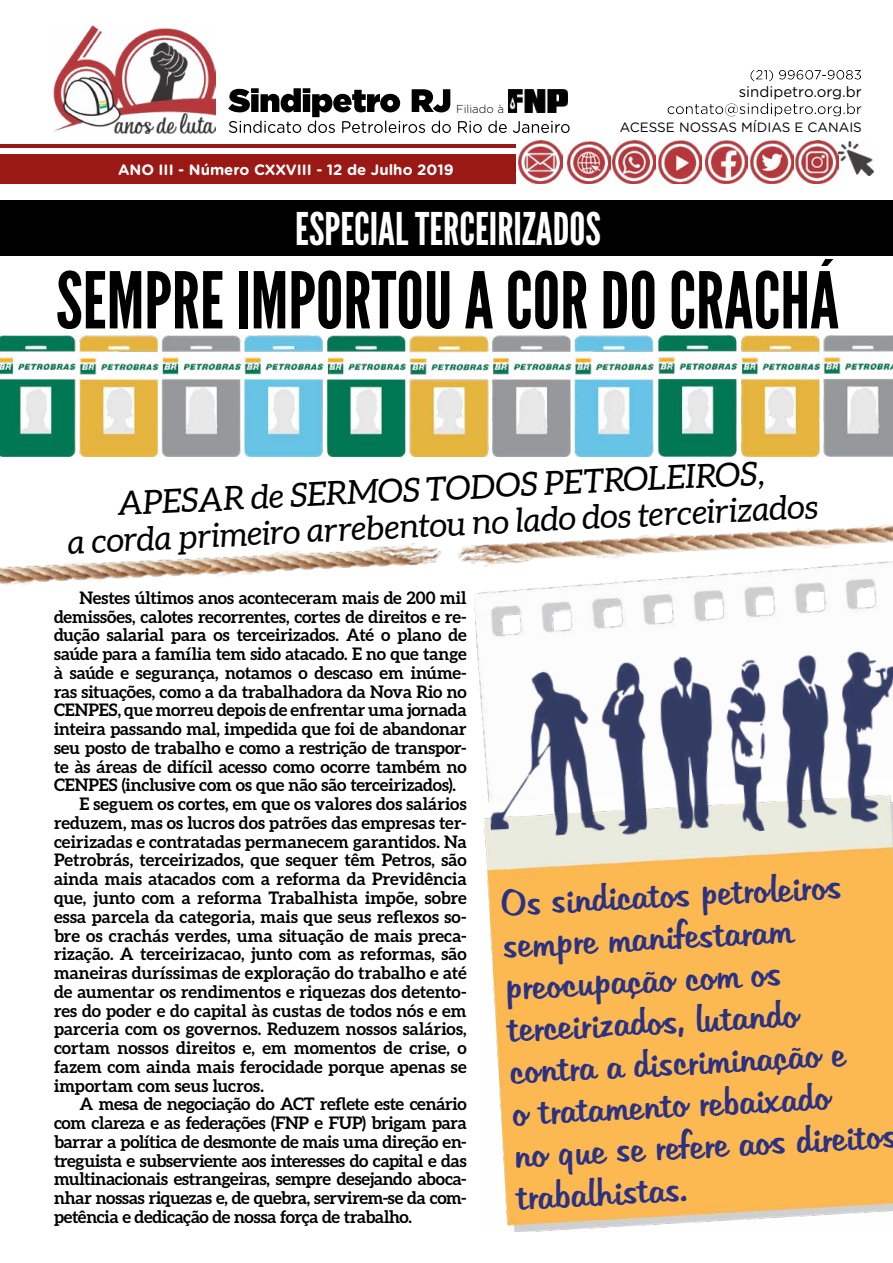
<style>
.page{position:relative;width:893px;height:1263px;background:#fff}
.page>*{position:absolute;margin:0;border:0;box-sizing:border-box;transform-origin:0 0}
.t1{font:78px "League Gothic";color:#000}
.t2{font:45px "League Gothic";color:#fff}
.t3{font:36px/42px "Martina";color:#2b3183}
.t4{font:italic 33px/36px "Aleo";color:#000;text-align:center}
.t5{font:700 17.25px "Aleo";letter-spacing:-.005em;color:#000}
.t6{font:700 15px "Gotham Rounded";color:#fff}
.t7{font:15px "Gotham Rounded";color:#000}
.t8{font:13.5px "Gotham Rounded";color:#000}
.t9{font:300 11.55px "Gotham Rounded";color:#000}
</style>
<div class="page">
<div style="left:0;top:200px;width:893px;height:55px;background:#000"></div>
<div style="left:0;top:154px;width:515px;height:30px;background:#9b1914"></div>
<hr style="left:0;top:144px;width:515px;height:3px;background:#9b1914">
<svg style="left:228px;top:88px;width:342px;height:45px"></svg>
<img style="left:508px;top:90px;width:60px;height:23px">
<img style="left:53px;top:26px;width:162px;height:108px">
<div style="left:649px;top:89px;width:231px;height:31px;background:#000;opacity:.44"></div>
<div style="left:729px;top:56px;width:149px;height:28px;background:#000;opacity:.44"></div>
<img style="left:567px;top:141px;width:43px;height:43px">
<img style="left:613px;top:141px;width:43px;height:43px">
<img style="left:519px;top:141px;width:43px;height:43px">
<img style="left:705px;top:141px;width:43px;height:43px">
<img style="left:658px;top:141px;width:44px;height:43px">
<img style="left:795px;top:141px;width:43px;height:43px">
<img style="left:750px;top:141px;width:43px;height:43px">
<img style="left:839px;top:142px;width:34px;height:34px">
<img style="left:474px;top:589px;width:404px;height:125px">
<img style="left:0;top:525px;width:893px;height:64px">
<img style="left:485px;top:845px;width:408px;height:386px">
<img style="left:0;top:336px;width:893px;height:120px">
<img style="left:482px;top:646px;width:411px;height:199px">
<p class="t9" style="left:456px;top:102px;width:49px">Filiado à</p>
<p class="t6" style="left:118px;top:159px;width:337px">ANO III - Número CXXVIII - 12 de Julho 2019</p>
<p class="t7" style="left:739px;top:81px;width:125px">sindipetro.org.br</p>
<p class="t8" style="left:620px;top:118px;width:244px">ACESSE NOSSAS MÍDIAS E CANAIS</p>
<h2 class="t2" style="left:295px;top:204px;width:307px">ESPECIAL TERCEIRIZADOS</h2>
<h1 class="t1" style="left:56px;top:256px;width:785px">SEMPRE IMPORTOU A COR DO CRACHÁ</h1>
<h3 class="t4" style="left:65px;top:489px;width:753px;rotate:-3deg">APESAR de SERMOS TODOS PETROLEIROS,<br>a corda primeiro arrebentou no lado dos terceirizados</h3>
<p class="t5" style="left:80px;top:588px;width:389px">Nestes últimos anos aconteceram mais de 200 mil</p>
<p class="t5" style="left:54px;top:606px;width:414px">demissões, calotes recorrentes, cortes de direitos e re-</p>
<p class="t5" style="left:54px;top:625px;width:414px">dução salarial para os terceirizados. Até o plano de</p>
<p class="t5" style="left:54px;top:644px;width:414px">saúde para a família tem sido atacado. E no que tange</p>
<p class="t5" style="left:54px;top:663px;width:414px">à saúde e segurança, notamos o descaso em inúme-</p>
<p class="t5" style="left:54px;top:681px;width:414px">ras situações, como a da trabalhadora da Nova Rio no</p>
<p class="t5" style="left:54px;top:700px;width:414px">CENPES, que morreu depois de enfrentar uma jornada</p>
<p class="t5" style="left:54px;top:719px;width:414px">inteira passando mal, impedida que foi de abandonar</p>
<p class="t5" style="left:54px;top:738px;width:414px">seu posto de trabalho e como a restrição de transpor-</p>
<p class="t5" style="left:54px;top:756px;width:414px">te às áreas de difícil acesso como ocorre também no</p>
<p class="t5" style="left:54px;top:775px;width:404px">CENPES (inclusive com os que não são terceirizados).</p>
<p class="t5" style="left:80px;top:794px;width:389px">E seguem os cortes, em que os valores dos salários</p>
<p class="t5" style="left:54px;top:813px;width:414px">reduzem, mas os lucros dos patrões das empresas ter-</p>
<p class="t5" style="left:54px;top:831px;width:414px">ceirizadas e contratadas permanecem garantidos. Na</p>
<p class="t5" style="left:54px;top:850px;width:414px">Petrobrás, terceirizados, que sequer têm Petros, são</p>
<p class="t5" style="left:54px;top:869px;width:414px">ainda mais atacados com a reforma da Previdência</p>
<p class="t5" style="left:54px;top:888px;width:414px">que, junto com a reforma Trabalhista impõe, sobre</p>
<p class="t5" style="left:54px;top:906px;width:414px">essa parcela da categoria, mais que seus reflexos so-</p>
<p class="t5" style="left:54px;top:925px;width:414px">bre os crachás verdes, uma situação de mais preca-</p>
<p class="t5" style="left:54px;top:944px;width:414px">rização. A terceirizacao, junto com as reformas, são</p>
<p class="t5" style="left:54px;top:963px;width:414px">maneiras duríssimas de exploração do trabalho e até</p>
<p class="t5" style="left:54px;top:981px;width:414px">de aumentar os rendimentos e riquezas dos detento-</p>
<p class="t5" style="left:54px;top:1000px;width:414px">res do poder e do capital às custas de todos nós e em</p>
<p class="t5" style="left:54px;top:1019px;width:414px">parceria com os governos. Reduzem nossos salários,</p>
<p class="t5" style="left:54px;top:1038px;width:414px">cortam nossos direitos e, em momentos de crise, o</p>
<p class="t5" style="left:54px;top:1056px;width:414px">fazem com ainda mais ferocidade porque apenas se</p>
<p class="t5" style="left:54px;top:1075px;width:211px">importam com seus lucros.</p>
<p class="t5" style="left:80px;top:1094px;width:389px">A mesa de negociação do ACT reflete este cenário</p>
<p class="t5" style="left:54px;top:1113px;width:414px">com clareza e as federações (FNP e FUP) brigam para</p>
<p class="t5" style="left:54px;top:1131px;width:414px">barrar a política de desmonte de mais uma direção en-</p>
<p class="t5" style="left:54px;top:1150px;width:414px">treguista e subserviente aos interesses do capital e das</p>
<p class="t5" style="left:54px;top:1169px;width:414px">multinacionais estrangeiras, sempre desejando aboca-</p>
<p class="t5" style="left:54px;top:1188px;width:414px">nhar nossas riquezas e, de quebra, servirem-se da com-</p>
<p class="t5" style="left:54px;top:1206px;width:359px">petência e dedicação de nossa força de trabalho.</p>
<h3 class="t3" style="left:500px;top:883px;width:384px;rotate:-3deg">Os sindicatos petroleiros sempre manifestaram preocupação com os terceirizados, lutando contra a discriminação e<br>o tratamento rebaixado<br>no que se refere aos direitos trabalhistas.</h3>
</div>
